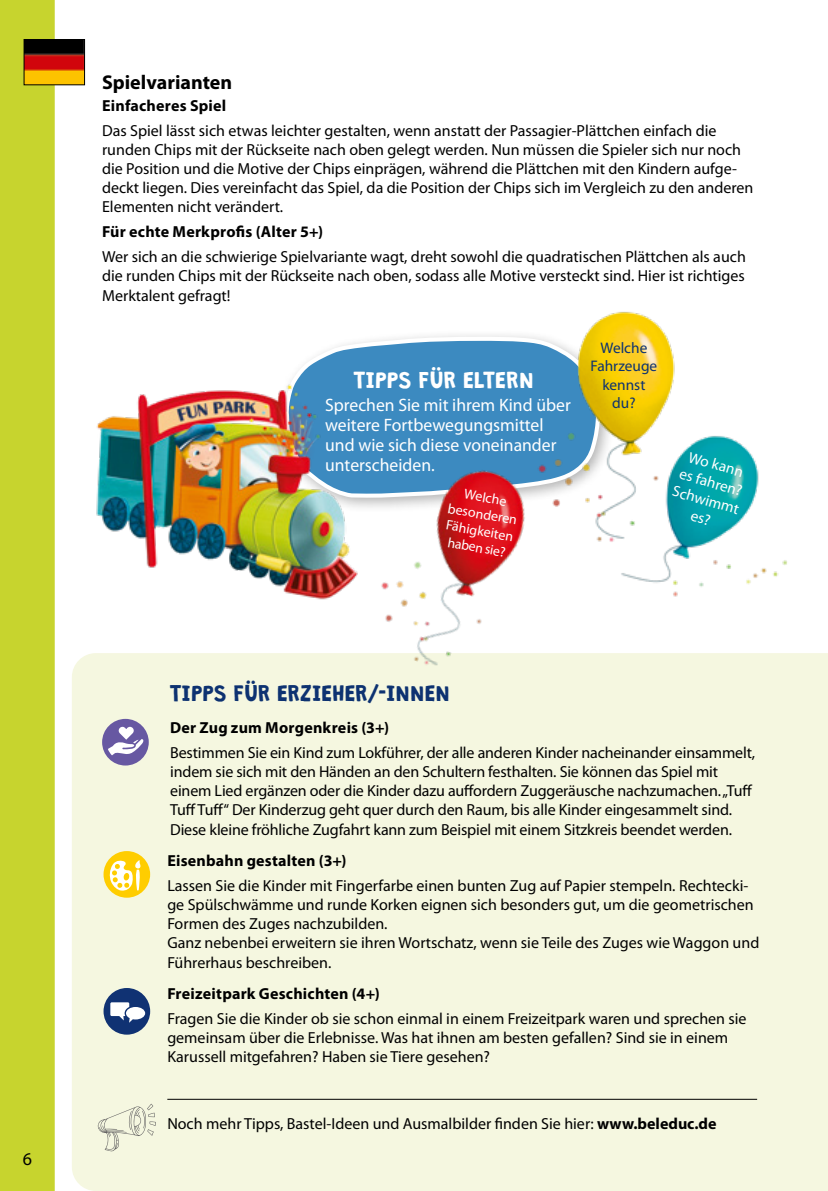
<style>
.page{position:relative;width:828px;height:1191px;background:#fff}
.page>*{position:absolute;margin:0;border:0;box-sizing:border-box;transform-origin:0 0}
.t1{font:20.4px "Granstander Clean";color:#fff}
.t2{font:20px "Granstander Clean";color:#0d3271}
.t3{font:700 20px "Myriad Pro";color:#000}
.t4{font:18px/20px "Myriad Pro";color:#fff}
.t5{font:18px "Myriad Pro";color:#000}
.t6{font:16px/19.2px "Myriad Pro";color:#000}
.t7{font:700 16px "Myriad Pro";letter-spacing:.015em;color:#000}
.t8{font:15.4px/18.4px "Myriad Pro";color:#fff;text-align:center}
.t9{font:15.4px/18.4px "Myriad Pro";color:#0d3271;text-align:center}
.t10{font:14px/16.8px "Myriad Pro";color:#fff;text-align:center}
.s1{font-weight:700}
</style>
<div class="page">
<div style="left:0;top:0;width:55px;height:1191px;background:#c7d42e"></div>
<img style="left:26px;top:41px;width:57px;height:42px">
<div style="left:24px;top:39px;width:61px;height:46px;border:1px solid #000"></div>
<div style="left:72px;top:653px;width:756px;height:538px;background:#f5f7e0"></div>
<div style="left:102px;top:719px;width:47px;height:46px;background:#6758a2;border-radius:50%"></div>
<svg style="left:108px;top:727px;width:36px;height:28px"></svg>
<div style="left:104px;top:851px;width:46px;height:46px;background:#ffcd00;border-radius:50%"></div>
<svg style="left:109px;top:859px;width:32px;height:32px"></svg>
<div style="left:104px;top:988px;width:46px;height:46px;background:#103273;border-radius:50%"></div>
<svg style="left:110px;top:1002px;width:35px;height:20px"></svg>
<svg style="left:314px;top:335px;width:175px;height:66px"></svg>
<img style="left:489px;top:312px;width:298px;height:285px">
<img style="left:343px;top:401px;width:206px;height:285px">
<img style="left:96px;top:360px;width:288px;height:251px">
<hr style="left:167px;top:1098px;width:590px;height:1px;background:#000">
<svg style="left:98px;top:1103px;width:58px;height:48px;background:#e5e7d2"></svg>
<p class="t5" style="left:23px;top:1148px;width:11px">6</p>
<p class="t3" style="left:102px;top:69px;width:132px">Spielvarianten</p>
<p class="t7" style="left:102px;top:95px;width:126px">Einfacheres Spiel</p>
<p class="t6" style="left:102px;top:120px;width:653px">Das Spiel lässt sich etwas leichter gestalten, wenn anstatt der Passagier-Plättchen einfach die runden Chips mit der Rückseite nach oben gelegt werden. Nun müssen die Spieler sich nur noch die Position und die Motive der Chips einprägen, während die Plättchen mit den Kindern aufge&shy;deckt liegen. Dies vereinfacht das Spiel, da die Position der Chips sich im Vergleich zu den anderen Elementen nicht verändert.</p>
<p class="t7" style="left:102px;top:221px;width:222px">Für echte Merkprofis (Alter 5+)</p>
<p class="t6" style="left:102px;top:247px;width:645px;text-align:justify">Wer sich an die schwierige Spielvariante wagt, dreht sowohl die quadratischen Plättchen als auch die runden Chips mit der Rückseite nach oben, sodass alle Motive versteckt sind. Hier ist richtiges Merktalent gefragt!</p>
<p class="t1" style="left:354px;top:369px;width:182px">TIPPS FÜR ELTERN</p>
<p class="t4" style="left:325px;top:395px;width:247px">Sprechen Sie mit ihrem Kind über weitere Fortbewegungsmittel und wie sich diese voneinander unterscheiden.</p>
<p class="t10" style="left:452px;top:483px;width:72px;rotate:10deg">Welche besonderen<br>Fähigkeiten haben sie?</p>
<p class="t9" style="left:590px;top:338px;width:68px">Welche<br>Fahrzeuge kennst du?</p>
<p class="t8" style="left:686px;top:446px;width:70px;rotate:16deg">Wo kann es fahren?<br>Schwimmt es?</p>
<p class="t2" style="left:170px;top:682px;width:282px">TIPPS FÜR ERZIEHER/-INNEN</p>
<p class="t7" style="left:170px;top:717px;width:220px">Der Zug zum Morgenkreis (3+)</p>
<p class="t6" style="left:170px;top:742px;width:586px">Bestimmen Sie ein Kind zum Lokführer, der alle anderen Kinder nacheinander einsammelt, indem sie sich mit den Händen an den Schultern festhalten. Sie können das Spiel mit einem Lied ergänzen oder die Kinder dazu auffordern Zuggeräusche nachzumachen. „Tuff Tuff Tuff“ Der Kinderzug geht quer durch den Raum, bis alle Kinder eingesammelt sind.<br>Diese kleine fröhliche Zugfahrt kann zum Beispiel mit einem Sitzkreis beendet werden.</p>
<p class="t7" style="left:167px;top:850px;width:181px">Eisenbahn gestalten (3+)</p>
<p class="t6" style="left:167px;top:875px;width:593px">Lassen Sie die Kinder mit Fingerfarbe einen bunten Zug auf Papier stempeln. Rechtecki&shy;ge Spülschwämme und runde Korken eignen sich besonders gut, um die geometrischen Formen des Zuges nachzubilden.<br>Ganz nebenbei erweitern sie ihren Wortschatz, wenn sie Teile des Zuges wie Waggon und Führerhaus beschreiben.</p>
<p class="t7" style="left:167px;top:983px;width:214px">Freizeitpark Geschichten (4+)</p>
<p class="t6" style="left:167px;top:1008px;width:581px">Fragen Sie die Kinder ob sie schon einmal in einem Freizeitpark waren und sprechen sie gemeinsam über die Erlebnisse. Was hat ihnen am besten gefallen? Sind sie in einem<br>Karussell mitgefahren? Haben sie Tiere gesehen?</p>
<p class="t6" style="left:167px;top:1113px;width:551px">Noch mehr Tipps, Bastel-Ideen und Ausmalbilder finden Sie hier: <span class="s1">www.beleduc.de</span></p>
</div>
